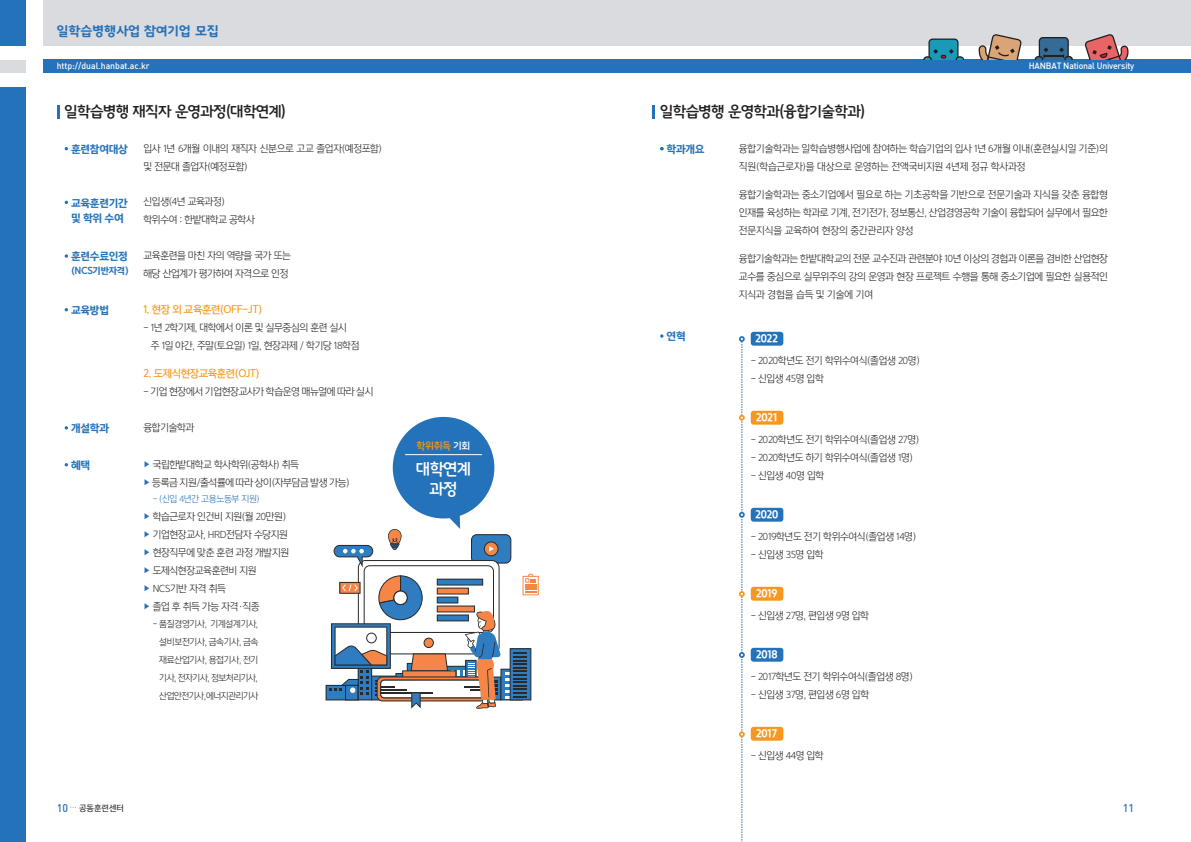
<style>
.page{position:relative;width:1191px;height:842px;background:#fff}
.page>*{position:absolute;margin:0;border:0;box-sizing:border-box;transform-origin:0 0}
.t1{font:16.2px "Godo M";letter-spacing:-.04em;color:#fff}
.t2{font:14.8px "Godo M";letter-spacing:-.04em;color:#231f20}
.t3{font:13px "Godo B";color:#2472ba}
.t4{font:11.1px "Dinmed";color:#2472ba;scale:.96 1}
.t5{font:11px "Godo B";letter-spacing:-.04em;color:#fff}
.t6{font:10.1px "Godo M";letter-spacing:-.04em;color:#f7971d}
.t7{font:10px/18px "Yoon Gothic Pro 730";letter-spacing:-.04em;color:#231f20;text-align:justify}
.t8{font:10px/18px "Yoon Gothic Pro 730";letter-spacing:-.02em;color:#231f20}
.t9{font:10px "Yoon Gothic Pro 780";letter-spacing:-.04em;color:#2472ba}
.t10{font:10px "Yoon Gothic Pro 760";letter-spacing:-.04em;color:#f7971d}
.t11{font:9px/18px "Yoon Gothic Pro 730";letter-spacing:-.04em;color:#231f20;text-align:justify}
.t12{font:9px "Yoon Gothic Pro 730";letter-spacing:-.06em;color:#231f20}
.t13{font:9px "Dinmed";color:#fff;scale:.96 1}
.t14{font:9px "Dinmed";letter-spacing:-.02em;color:#fff;scale:.96 1}
.t15{font:9px "Yoon Gothic Pro 730";letter-spacing:-.04em;color:#2472ba}
.t16{font:8.6px "Yoon Gothic Pro 780";letter-spacing:-.04em;color:#2472ba}
.t17{font:8px "Yoon Gothic Pro 750";color:#231f20}
.s1{font-size:8px;color:#2472ba}
.s2{font-size:8px;color:#fff}
.s3{color:#fff}
</style>
<div class="page">
<div style="left:0;top:0;width:26px;height:46px;background:#2472ba"></div>
<div style="left:0;top:86px;width:26px;height:756px;background:#2472ba"></div>
<div style="left:43px;top:59px;width:1148px;height:14px;background:#2472ba"></div>
<div style="left:0;top:59px;width:26px;height:14px;background:#dadbde"></div>
<div style="left:0;top:46px;width:27px;height:14px;background:#fff"></div>
<div style="left:43px;top:0;width:1148px;height:46px;background:#dadbde"></div>
<svg style="left:1085px;top:34px;width:44px;height:25px"></svg>
<svg style="left:978px;top:34px;width:43px;height:25px"></svg>
<svg style="left:1034px;top:37px;width:38px;height:22px"></svg>
<svg style="left:923px;top:39px;width:41px;height:20px"></svg>
<div style="left:750px;top:332px;width:33px;height:14px;background:#2472ba;border-radius:3px"></div>
<div style="left:750px;top:411px;width:33px;height:14px;background:#f7971d;border-radius:3px"></div>
<div style="left:750px;top:508px;width:33px;height:14px;background:#2472ba;border-radius:3px"></div>
<div style="left:750px;top:587px;width:33px;height:14px;background:#f7971d;border-radius:3px"></div>
<div style="left:750px;top:648px;width:33px;height:14px;background:#2472ba;border-radius:3px"></div>
<div style="left:750px;top:727px;width:33px;height:14px;background:#f7971d;border-radius:3px"></div>
<svg style="left:660px;top:334px;width:3px;height:4px"></svg>
<svg style="left:65px;top:254px;width:3px;height:4px"></svg>
<svg style="left:65px;top:426px;width:3px;height:4px"></svg>
<svg style="left:57px;top:105px;width:2px;height:13px"></svg>
<svg style="left:652px;top:105px;width:3px;height:13px"></svg>
<div style="left:393px;top:417px;width:101px;height:101px;background:#2472ba;border-radius:50%"></div>
<hr style="left:405px;top:454px;width:77px;height:1px;background:#fff">
<svg style="left:325px;top:509px;width:214px;height:200px"></svg>
<svg style="left:739px;top:336px;width:6px;height:506px"></svg>
<h3 class="t3" style="left:57px;top:23px;width:164px">일학습병행사업 참여기업 모집</h3>
<p class="t13" style="left:57px;top:60px;width:98px">http://dual.hanbat.ac.kr</p>
<p class="t2" style="left:65px;top:103px;width:223px">일학습병행 재직자 운영과정(대학연계)</p>
<p class="t2" style="left:660px;top:103px;width:206px">일학습병행 운영학과(융합기술학과)</p>
<p class="t14" style="left:1028px;top:60px;width:111px">HANBAT National University</p>
<p class="t9" style="left:71px;top:142px;width:58px">훈련참여대상</p>
<p class="t7" style="left:143px;top:139px;width:240px">입사 1년 6개월 이내의 재직자 신분으로 고교 졸업자(예정포함) 및 전문대 졸업자(예정포함)</p>
<p class="t9" style="left:71px;top:195px;width:58px">교육훈련기간</p>
<p class="t9" style="left:71px;top:210px;width:54px">및 학위 수여</p>
<p class="t7" style="left:143px;top:193px;width:83px">신입생(4년 교육과정)</p>
<p class="t7" style="left:143px;top:211px;width:113px">학위수여 : 한밭대학교 공학사</p>
<p class="t9" style="left:71px;top:249px;width:58px">훈련수료인정</p>
<p class="t16" style="left:71px;top:264px;width:59px">(NCS기반자격)</p>
<p class="t9" style="left:71px;top:303px;width:40px">교육방법</p>
<p class="t7" style="left:143px;top:247px;width:149px">교육훈련을 마친 자의 역량을 국가 또는</p>
<p class="t7" style="left:143px;top:265px;width:147px">해당 산업계가 평가하여 자격으로 인정</p>
<p class="t10" style="left:143px;top:303px;width:120px">1. 현장 외 교육훈련(OFF-JT)</p>
<p class="t7" style="left:143px;top:319px;width:205px">- 1년 2학기제, 대학에서 이론 및 실무중심의 훈련 실시</p>
<p class="t7" style="left:151px;top:337px;width:210px">주 1일 야간, 주말(토요일) 1일, 현장과제 / 학기당 18학점</p>
<p class="t10" style="left:143px;top:367px;width:118px">2. 도제식현장교육훈련(OJT)</p>
<p class="t7" style="left:143px;top:383px;width:231px">- 기업 현장에서 기업현장교사가 학습운영 매뉴얼에 따라 실시</p>
<p class="t9" style="left:71px;top:421px;width:40px">개설학과</p>
<p class="t7" style="left:143px;top:418px;width:52px">융합기술학과</p>
<p class="t7" style="left:143px;top:455px;width:157px"><span class="s1">▶</span> 국립한밭대학교 학사학위(공학사) 취득</p>
<p class="t7" style="left:143px;top:473px;width:208px"><span class="s1">▶</span> 등록금 지원/출석률에 따라 상이(자부담금 발생 가능)</p>
<p class="t15" style="left:153px;top:494px;width:109px">- (신입 4년간 고용노동부 지원)</p>
<p class="t7" style="left:143px;top:508px;width:144px"><span class="s1">▶</span> 학습근로자 인건비 지원(월 20만원)</p>
<p class="t7" style="left:143px;top:526px;width:146px"><span class="s1">▶</span> 기업현장교사, HRD전담자 수당지원</p>
<p class="t7" style="left:143px;top:544px;width:147px"><span class="s1">▶</span> 현장직무에 맞춘 훈련 과정 개발지원</p>
<p class="t7" style="left:143px;top:562px;width:115px"><span class="s1">▶</span> 도제식현장교육훈련비 지원</p>
<p class="t7" style="left:143px;top:580px;width:84px"><span class="s1">▶</span> NCS기반 자격 취득</p>
<p class="t7" style="left:143px;top:598px;width:118px"><span class="s1">▶</span> 졸업 후 취득 가능 자격·직종</p>
<p class="t9" style="left:71px;top:458px;width:21px">혜택</p>
<p class="t11" style="left:159px;top:615px;width:101px;text-indent:-16px"><span class="s2">▶</span> - 품질경영기사, 기계설계기사, 설비보전기사, 금속기사, 금속 재료산업기사, 용접기사, 전기</p>
<p class="t12" style="left:143px;top:672px;width:116px"><span class="s2">▶</span> <span class="s3">-</span> 기사, 전자기사, 정보처리기사,</p>
<p class="t12" style="left:143px;top:690px;width:117px"><span class="s2">▶</span> <span class="s3">-</span> 산업안전기사, 에너지관리기사</p>
<p class="t6" style="left:416px;top:440px;width:55px">학위취득 <span class="s3">기회</span></p>
<p class="t1" style="left:416px;top:459px;width:57px">대학연계</p>
<p class="t1" style="left:429px;top:479px;width:29px">과정</p>
<p class="t9" style="left:666px;top:142px;width:40px">학과개요</p>
<p class="t8" style="left:739px;top:139px;width:370px">융합기술학과는 일학습병행사업에 참여하는 학습기업의 입사 1년 6개월 이내(훈련실시일 기준)의 직원(학습근로자)을 대상으로 운영하는 전액국비지원 4년제 정규 학사과정</p>
<p class="t7" style="left:739px;top:185px;width:370px">융합기술학과는 중소기업에서 필요로 하는 기초공학을 기반으로 전문기술과 지식을 갖춘 융합형 인재를 육성하는 학과로 기계, 전기전가, 정보통신, 산업경영공학 기술이 융합되어 실무에서 필요한 전문지식을 교육하여 현장의 중간관리자 양성</p>
<p class="t7" style="left:739px;top:249px;width:370px">융합기술학과는 한밭대학교의 전문 교수진과 관련분야 10년 이상의 경험과 이론을 겸비한 산업현장 교수를 중심으로 실무위주의 강의 운영과 현장 프로젝트 수행을 통해 중소기업에 필요한 실용적인 지식과 경험을 습득 및 기술에 기여</p>
<p class="t9" style="left:666px;top:329px;width:21px">연혁</p>
<p class="t5" style="left:755px;top:332px;width:25px">2022</p>
<p class="t7" style="left:750px;top:351px;width:171px">- 2020학년도 전기 학위수여식(졸업생 20명)</p>
<p class="t7" style="left:750px;top:369px;width:75px">- 신입생 45명 입학</p>
<p class="t5" style="left:756px;top:411px;width:23px">2021</p>
<p class="t7" style="left:750px;top:430px;width:170px">- 2020학년도 전기 학위수여식(졸업생 27명)</p>
<p class="t7" style="left:750px;top:448px;width:164px">- 2020학년도 하기 학위수여식(졸업생 1명)</p>
<p class="t7" style="left:750px;top:466px;width:75px">- 신입생 40명 입학</p>
<p class="t5" style="left:755px;top:508px;width:25px">2020</p>
<p class="t7" style="left:750px;top:527px;width:167px">- 2019학년도 전기 학위수여식(졸업생 14명)</p>
<p class="t7" style="left:750px;top:545px;width:74px">- 신입생 35명 입학</p>
<p class="t5" style="left:756px;top:587px;width:23px">2019</p>
<p class="t7" style="left:750px;top:606px;width:120px">- 신입생 27명, 편입생 9명 입학</p>
<p class="t5" style="left:756px;top:648px;width:23px">2018</p>
<p class="t7" style="left:750px;top:667px;width:164px">- 2017학년도 전기 학위수여식(졸업생 8명)</p>
<p class="t7" style="left:750px;top:685px;width:120px">- 신입생 37명, 편입생 6명 입학</p>
<p class="t5" style="left:756px;top:727px;width:23px">2017</p>
<p class="t7" style="left:750px;top:746px;width:75px">- 신입생 44명 입학</p>
<p class="t4" style="left:57px;top:800px;width:13px">10</p>
<p class="t4" style="left:1123px;top:800px;width:13px">11</p>
<p class="t17" style="left:79px;top:802px;width:47px">공동훈련센터</p>
</div>
